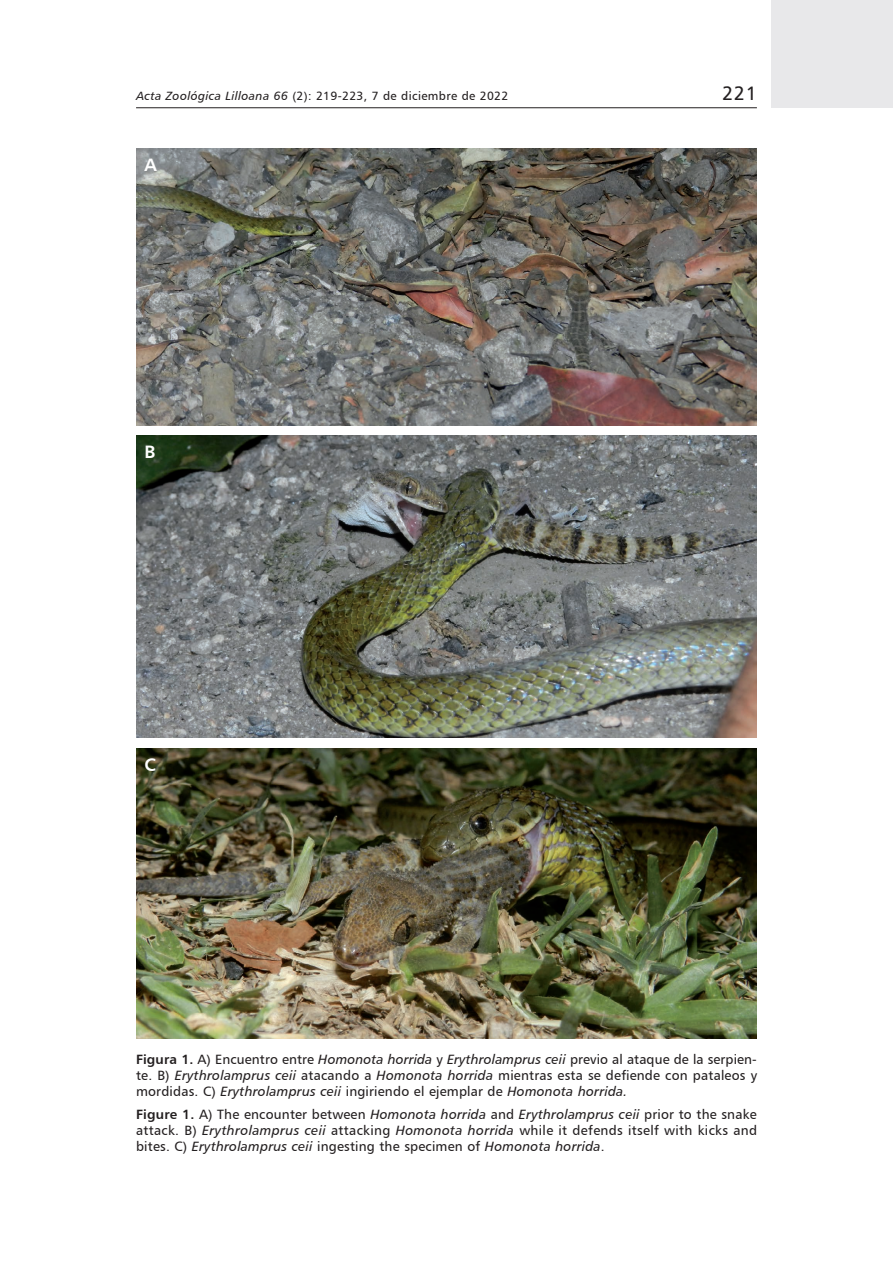
<style>
.page{position:relative;width:893px;height:1263px;background:#fff}
.page>*{position:absolute;margin:0;border:0;box-sizing:border-box;transform-origin:0 0}
.t1{font:19.5px "Humanist 777 BT Roman B";color:#231f20}
.t2{font:18px "Humanist 777 BT Bold B";color:#fff}
.t3{font:13.5px/16.2px "Humanist 777 BT Roman B";letter-spacing:.015em;color:#231f20}
.t4{font:13.5px "Humanist 777 BT Italic B";letter-spacing:.015em;color:#231f20}
.t5{font:12px "Humanist 777 BT Roman B";letter-spacing:.03em;color:#231f20}
.s1{font-family:"Humanist 777 BT Italic B"}
.s2{font-family:"Humanist 777 BT Bold B"}
.s3{font-family:"Humanist 777 BT Roman B"}
</style>
<div class="page">
<hr style="left:136px;top:107px;width:621px;height:1px;background:#231f20">
<div style="left:772px;top:0;width:121px;height:108px;background:#e8e8ea"></div>
<img style="left:136px;top:149px;width:621px;height:277px">
<img style="left:136px;top:436px;width:621px;height:302px">
<img style="left:136px;top:749px;width:621px;height:289px">
<p class="t5" style="left:136px;top:88px;width:374px"><span class="s1">Acta Zoológica Lilloana 66</span> (2): 219-223, 7 de diciembre de 2022</p>
<h1 class="t1" style="left:722px;top:81px;width:36px">221</h1>
<h2 class="t2" style="left:145px;top:153px;width:14px">A</h2>
<h2 class="t2" style="left:145px;top:440px;width:13px">B</h2>
<h2 class="t2" style="left:145px;top:753px;width:13px">C</h2>
<p class="t3" style="left:136px;top:1051px;width:622px"><span class="s2">Figura 1.</span> A) Encuentro entre <span class="s1">Homonota horrida</span> y <span class="s1">Erythrolamprus ceii</span> previo al ataque de la serpien&shy;te. B) <span class="s1">Erythrolamprus ceii</span> atacando a <span class="s1">Homonota horrida</span> mientras esta se defiende con pataleos y</p>
<p class="t4" style="left:136px;top:1083px;width:493px"><span class="s3">mordidas. C)</span> Erythrolamprus ceii <span class="s3">ingiriendo el ejemplar de</span> Homonota horrida.</p>
<p class="t3" style="left:136px;top:1105px;width:623px"><span class="s2">Figure 1.</span> A) The encounter between <span class="s1">Homonota horrida</span> and <span class="s1">Erythrolamprus ceii</span> prior to the snake attack. B) <span class="s1">Erythrolamprus ceii</span> attacking <span class="s1">Homonota horrida</span> while it defends itself with kicks and</p>
<p class="t4" style="left:136px;top:1138px;width:470px"><span class="s3">bites. C)</span> Erythrolamprus ceii <span class="s3">ingesting the specimen of</span> Homonota horrida<span class="s3">.</span></p>
</div>
